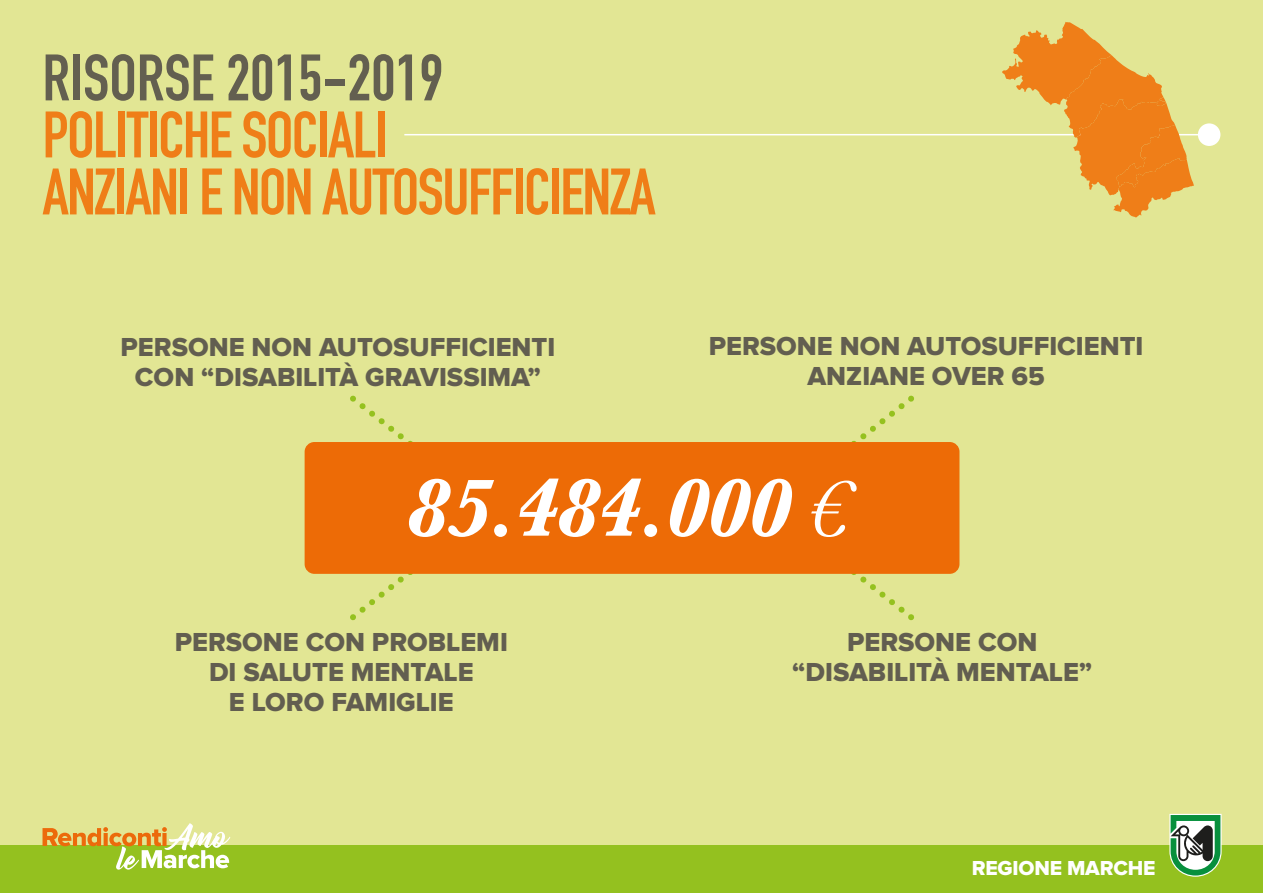
<style>
.page{position:relative;width:1263px;height:893px;background:#e2e694}
.page>*{position:absolute;margin:0;border:0;box-sizing:border-box;transform-origin:0 0}
.t1{font:italic 700 84px "Baskerville";letter-spacing:-.03em;color:#fff}
.t2{font:64.5px/57px "DIN Engschrift Std";letter-spacing:-.025em;color:#ef7e18}
.t3{font:64.5px "DIN Engschrift Std";color:#635f50}
.t4{font:27px/30px "Proxima Nova Extrabld";color:#625e50;text-align:center}
.t5{font:21px "Proxima Nova Extrabld";letter-spacing:-.01em;color:#fff}
.s1{font-weight:400}
</style>
<div class="page">
<div style="left:0;top:846px;width:1263px;height:47px;background:#94c11f"></div>
<svg style="left:1168px;top:813px;width:55px;height:64px;background:#7da97c"></svg>
<svg style="left:43px;top:823px;width:187px;height:47px"></svg>
<svg style="left:851px;top:395px;width:63px;height:226px"></svg>
<svg style="left:350px;top:395px;width:63px;height:226px"></svg>
<div style="left:305px;top:442px;width:654px;height:132px;background:#ed6b06;border-radius:10px"></div>
<hr style="left:404px;top:134px;width:806px;height:1px;background:#fff">
<div style="left:1198px;top:123px;width:22px;height:23px;background:#fff;border-radius:50%"></div>
<svg style="left:1002px;top:22px;width:192px;height:196px"></svg>
<h2 class="t3" style="left:43px;top:40px;width:402px">RISORSE 2015-2019</h2>
<h2 class="t2" style="left:43px;top:107px;width:615px">POLITICHE SOCIALI<br>ANZIANI E NON AUTOSUFFICIENZA</h2>
<p class="t4" style="left:121px;top:333px;width:436px">PERSONE NON AUTOSUFFICIENTI<br>CON “DISABILITÀ GRAVISSIMA”</p>
<p class="t4" style="left:709px;top:332px;width:436px">PERSONE NON AUTOSUFFICIENTI<br>ANZIANE OVER 65</p>
<h1 class="t1" style="left:405px;top:450px;width:445px">85.484.000 <span class="s1">€</span></h1>
<p class="t4" style="left:175px;top:628px;width:335px">PERSONE CON PROBLEMI<br>DI SALUTE MENTALE<br>E LORO FAMIGLIE</p>
<p class="t4" style="left:792px;top:628px;width:302px">PERSONE CON “DISABILITÀ MENTALE”</p>
<p class="t5" style="left:972px;top:858px;width:185px">REGIONE MARCHE</p>
</div>
